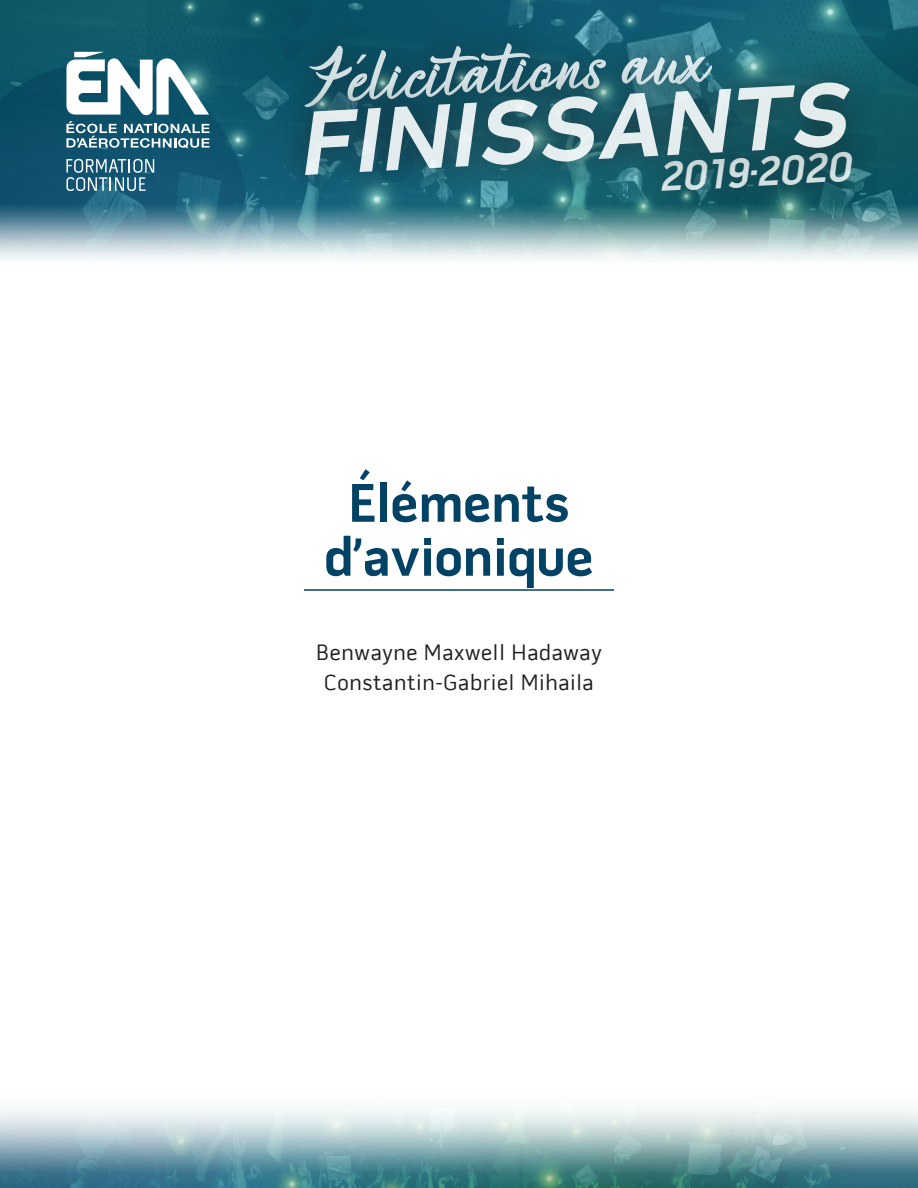
<style>
.page{position:relative;width:918px;height:1188px;background:#fff}
.page>*{position:absolute;margin:0;border:0;box-sizing:border-box;transform-origin:0 0}
.t1{font:italic 700 92.7px "Pill Gothic 900 mg";color:#fff;scale:.9 1}
.t2{font:70.2px "Catherine";color:#fff;scale:1.1 1}
.t3{font:700 55.5px/54px "Pill Gothic 600 mg";color:#024365;text-align:center}
.t4{font:italic 700 42.45px "Pill Gothic 600 mg";color:#fff}
.t5{font:22.5px/30px "Pill Gothic 600 mg";letter-spacing:.03em;color:#231f20;text-align:center}
</style>
<div class="page">
<svg style="left:0;top:0;width:918px;height:259px;background:#488190"></svg>
<img style="left:0;top:1110px;width:918px;height:78px">
<div style="left:634px;top:123px;width:247px;height:98px;background:#231f20;opacity:.75"></div>
<div style="left:279px;top:16px;width:460px;height:119px;background:#231f20;opacity:.75"></div>
<div style="left:277px;top:53px;width:600px;height:151px;background:#231f20;opacity:.75"></div>
<svg style="left:66px;top:159px;width:88px;height:32px;background:#518297"></svg>
<svg style="left:66px;top:52px;width:143px;height:63px"></svg>
<svg style="left:66px;top:121px;width:144px;height:27px"></svg>
<hr style="left:304px;top:589px;width:310px;height:2px;background:#024365">
<h2 class="t2" style="left:301px;top:34px;width:372px;rotate:-3deg">Félicitations aux</h2>
<h1 class="t1" style="left:294px;top:87px;width:613px;rotate:-3deg">FINISSANTS</h1>
<h3 class="t4" style="left:657px;top:151px;width:195px;rotate:-3deg">2019-2020</h3>
<h3 class="t3" style="left:324px;top:476px;width:271px">Éléments d’avionique</h3>
<p class="t5" style="left:316px;top:637px;width:287px">Benwayne Maxwell Hadaway<br>Constantin-Gabriel Mihaila</p>
</div>
